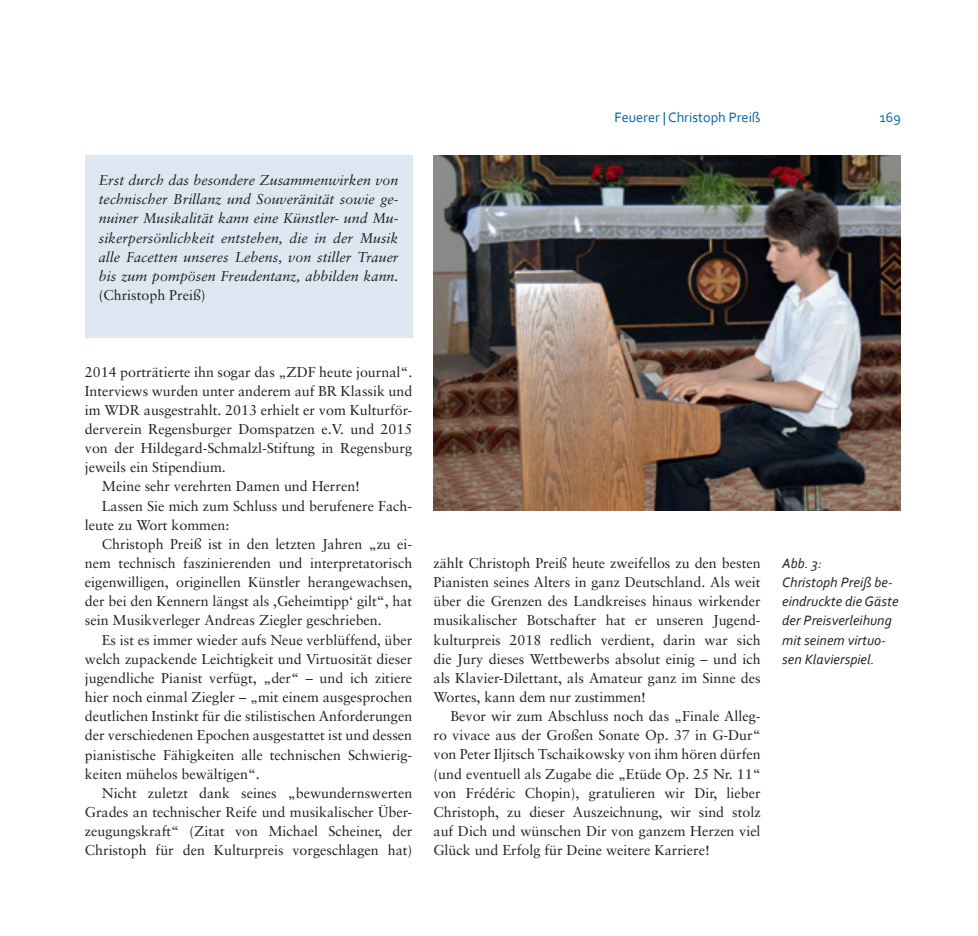
<style>
.page{position:relative;width:978px;height:936px;background:#fff}
.page>*{position:absolute;margin:0;border:0;box-sizing:border-box;transform-origin:0 0}
.t1{font:14.25px/19.2px "Sabon";color:#231f20;text-align:justify}
.t2{font:italic 14.25px/19.2px "Sabon";color:#231f20;text-align:justify}
.t3{font:italic 14.25px/19.2px "Corbel";letter-spacing:.005em;color:#231f20}
.t4{font:14.25px "Corbel";color:#0063a1}
</style>
<div class="page">
<img style="left:433px;top:155px;width:467px;height:355px">
<div style="left:85px;top:155px;width:327px;height:183px;background:#dde7f2"></div>
<p class="t2" style="left:99px;top:170px;width:301px">Erst durch das besondere Zusammenwirken von technischer Brillanz und Souveränität sowie ge&shy;nuiner Musikalität kann eine Künstler- und Mu&shy;sikerpersönlichkeit entstehen, die in der Musik alle Facetten unseres Lebens, von stiller Trauer bis zum pompösen Freudentanz, abbilden kann.</p>
<p class="t1" style="left:99px;top:285px;width:108px">(Christoph Preiß)</p>
<p class="t4" style="left:615px;top:108px;width:148px">Feuerer | Christoph Preiß</p>
<p class="t4" style="left:879px;top:108px;width:23px">169</p>
<p class="t1" style="left:85px;top:362px;width:329px">2014 porträtierte ihn sogar das „ZDF heute journal“.</p>
<p class="t1" style="left:85px;top:381px;width:329px">Interviews wurden unter anderem auf BR Klassik und</p>
<p class="t1" style="left:85px;top:400px;width:329px">im WDR ausgestrahlt. 2013 erhielt er vom Kulturför-</p>
<p class="t1" style="left:85px;top:419px;width:329px">derverein Regensburger Domspatzen e.V. und 2015</p>
<p class="t1" style="left:85px;top:438px;width:329px">von der Hildegard-Schmalzl-Stiftung in Regensburg</p>
<p class="t1" style="left:85px;top:457px;width:142px">jeweils ein Stipendium.</p>
<p class="t1" style="left:102px;top:476px;width:260px">Meine sehr verehrten Damen und Herren!</p>
<p class="t1" style="left:102px;top:496px;width:312px">Lassen Sie mich zum Schluss und berufenere Fach-</p>
<p class="t1" style="left:85px;top:515px;width:146px">leute zu Wort kommen:</p>
<p class="t1" style="left:102px;top:534px;width:312px">Christoph Preiß ist in den letzten Jahren „zu ei-</p>
<p class="t1" style="left:85px;top:553px;width:329px">nem technisch faszinierenden und interpretatorisch</p>
<p class="t1" style="left:85px;top:572px;width:329px">eigenwilligen, originellen Künstler herangewachsen,</p>
<p class="t1" style="left:85px;top:591px;width:329px">der bei den Kennern längst als ,Geheimtipp‘ gilt“, hat</p>
<p class="t1" style="left:85px;top:610px;width:298px">sein Musikverleger Andreas Ziegler geschrieben.</p>
<p class="t1" style="left:102px;top:630px;width:312px">Es ist es immer wieder aufs Neue verblüffend, über</p>
<p class="t1" style="left:85px;top:649px;width:329px">welch zupackende Leichtigkeit und Virtuosität dieser</p>
<p class="t1" style="left:85px;top:668px;width:329px">jugendliche Pianist verfügt, „der“ – und ich zitiere</p>
<p class="t1" style="left:85px;top:687px;width:329px">hier noch einmal Ziegler – „mit einem ausgesprochen</p>
<p class="t1" style="left:85px;top:706px;width:329px">deutlichen Instinkt für die stilistischen Anforderungen</p>
<p class="t1" style="left:85px;top:725px;width:329px">der verschiedenen Epochen ausgestattet ist und dessen</p>
<p class="t1" style="left:85px;top:744px;width:329px">pianistische Fähigkeiten alle technischen Schwierig-</p>
<p class="t1" style="left:85px;top:763px;width:176px">keiten mühelos bewältigen“.</p>
<p class="t1" style="left:102px;top:783px;width:312px">Nicht zuletzt dank seines „bewundernswerten</p>
<p class="t1" style="left:85px;top:802px;width:329px">Grades an technischer Reife und musikalischer Über-</p>
<p class="t1" style="left:85px;top:821px;width:329px">zeugungskraft“ (Zitat von Michael Scheiner, der</p>
<p class="t1" style="left:85px;top:840px;width:329px">Christoph für den Kulturpreis vorgeschlagen hat)</p>
<p class="t1" style="left:434px;top:553px;width:329px">zählt Christoph Preiß heute zweifellos zu den besten Pianisten seines Alters in ganz Deutschland. Als weit über die Grenzen des Landkreises hinaus wirkender musikalischer Botschafter hat er unseren Jugend&shy;kulturpreis 2018 redlich verdient, darin war sich die Jury dieses Wettbewerbs absolut einig – und ich als Klavier-Dilettant, als Amateur ganz im Sinne des Wortes, kann dem nur zustimmen!</p>
<p class="t1" style="left:434px;top:706px;width:329px;text-indent:17px">Bevor wir zum Abschluss noch das „Finale Alleg&shy;ro vivace aus der Großen Sonate Op. 37 in G-Dur“ von Peter Iljitsch Tschaikowsky von ihm hören dürfen (und eventuell als Zugabe die „Etüde Op. 25 Nr. 11“ von Frédéric Chopin), gratulieren wir Dir, lieber Christoph, zu dieser Auszeichnung, wir sind stolz auf Dich und wünschen Dir von ganzem Herzen viel Glück und Erfolg für Deine weitere Karriere!</p>
<p class="t3" style="left:782px;top:553px;width:118px">Abb. 3:<br>Christoph Preiß be&shy;eindruckte die Gäste der Preisverleihung mit seinem virtuo&shy;sen Klavierspiel.</p>
</div>
